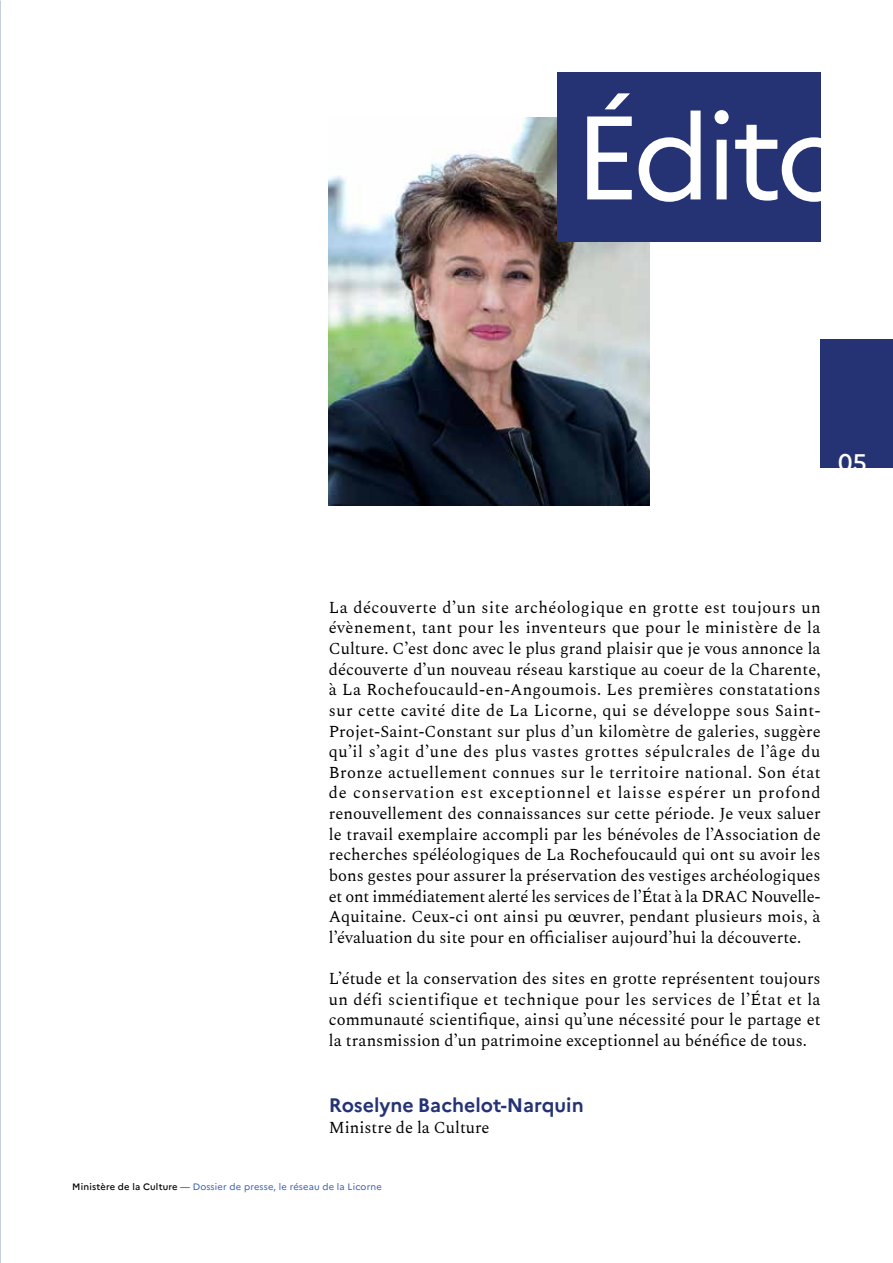
<style>
.page{position:relative;width:893px;height:1263px;background:#fff}
.page>*{position:absolute;margin:0;border:0;box-sizing:border-box;transform-origin:0 0}
.t1{font:118.5px "Marianne";letter-spacing:-.045em;color:#fff}
.t2{font:500 24px "Marianne";color:#fff}
.t3{font:700 19.5px "Marianne";color:#253375}
.t4{font:16.5px/20.7px "Spectral";color:#000;text-align:justify}
.t5{font:9.3px "Marianne";letter-spacing:.02em;color:#395ea9}
.s1{font-weight:500;color:#000}
.s2{font-weight:500}
</style>
<div class="page">
<img style="left:329px;top:117px;width:320px;height:388px">
<div style="left:557px;top:72px;width:264px;height:169px;background:#253375"></div>
<div style="left:821px;top:340px;width:72px;height:128px;background:#253375"></div>
<h1 class="t1" style="left:574px;top:85px;width:279px">Édito</h1>
<h2 class="t2" style="left:838px;top:447px;width:30px">05</h2>
<p class="t4" style="left:329px;top:596px;width:494px">La découverte d’un site archéologique en grotte est toujours un évènement, tant pour les inventeurs que pour le ministère de la Culture. C’est donc avec le plus grand plaisir que je vous annonce la découverte d’un nouveau réseau karstique au coeur de la Charente, à La Rochefoucauld-en-Angoumois. Les premières constatations sur cette cavité dite de La Licorne, qui se développe sous Saint-Projet-Saint-Constant sur plus d’un kilomètre de galeries, suggère qu’il s’agit d’une des plus vastes grottes sépulcrales de l’âge du Bronze actuellement connues sur le territoire national. Son état de conservation est exceptionnel et laisse espérer un profond renouvellement des connaissances sur cette période. Je veux saluer le travail exemplaire accompli par les bénévoles de l’Association de recherches spéléologiques de La Rochefoucauld qui ont su avoir les bons gestes pour assurer la préservation des vestiges archéologiques et ont immédiatement alerté les services de l’État à la DRAC Nouvelle-Aquitaine. Ceux-ci ont ainsi pu œuvrer, pendant plusieurs mois, à l’évaluation du site pour en officialiser aujourd’hui la découverte.</p>
<p class="t4" style="left:329px;top:967px;width:493px">L’étude et la conservation des sites en grotte représentent toujours un défi scientifique et technique pour les services de l’État et la communauté scientifique, ainsi qu’une nécessité pour le partage et la transmission d’un patrimoine exceptionnel au bénéfice de tous.</p>
<p class="t3" style="left:329px;top:1093px;width:256px">Roselyne Bachelot-Narquin</p>
<p class="t4" style="left:329px;top:1115px;width:162px">Ministre de la Culture</p>
<p class="t5" style="left:72px;top:1181px;width:311px"><span class="s1">Ministère de la Culture</span> <span class="s2">—</span> Dossier de presse, le réseau de la Licorne</p>
</div>
